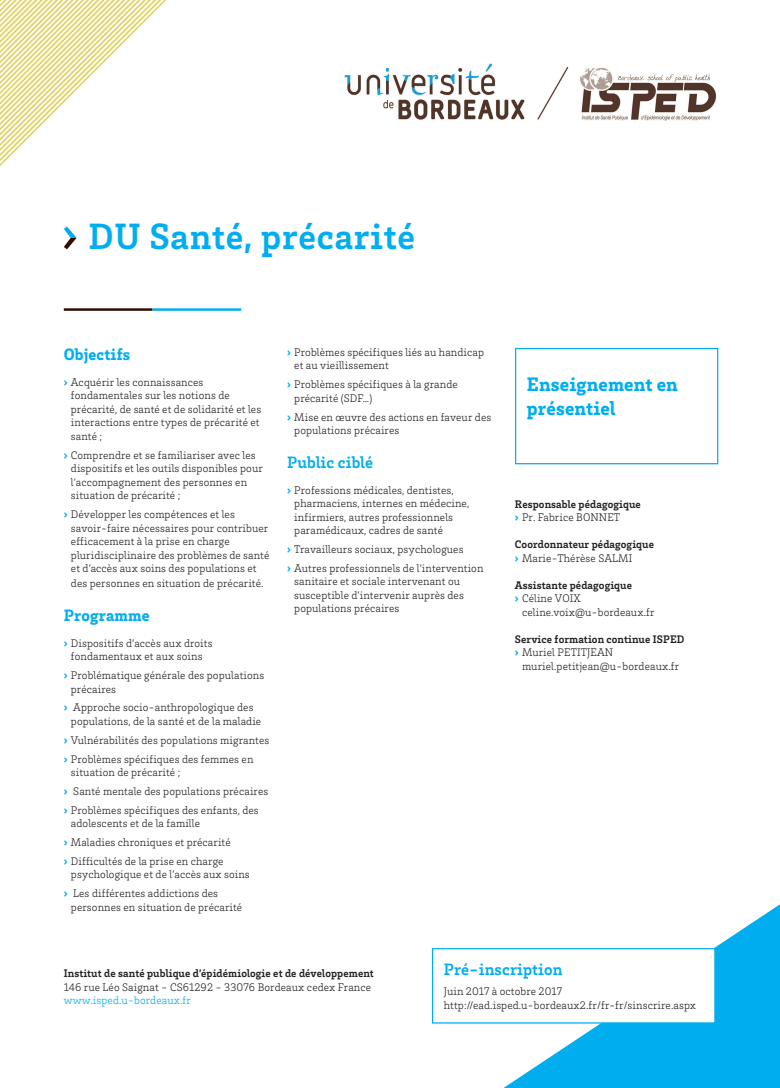
<style>
.page{position:relative;width:780px;height:1088px;background:#fff}
.page>*{position:absolute;margin:0;border:0;box-sizing:border-box;transform-origin:0 0}
.t1{font:700 37.5px "Brix Slab";letter-spacing:.02em;color:#00aeef}
.t2{font:900 20px/24px "Brix Slab";letter-spacing:.01em;color:#00aeef}
.t3{font:700 16.88px "Brix Slab";letter-spacing:.01em;color:#00aeef}
.t4{font:900 16.88px "Brix Slab";letter-spacing:.01em;color:#00aeef}
.t5{font:300 11.25px/13.5px "Brix Slab";letter-spacing:.01em;color:#231f20}
.t6{font:700 11.25px/13.5px "Brix Slab";letter-spacing:.01em;color:#231f20}
.t7{font:300 11.25px "Brix Slab";letter-spacing:.01em;color:#00aeef}
.s1{font-weight:900;color:#00aeef}
.s2{font-weight:300}
</style>
<div class="page">
<img style="left:344px;top:63px;width:372px;height:58px">
<svg style="left:64px;top:226px;width:13px;height:23px"></svg>
<svg style="left:0;top:0;width:166px;height:166px"></svg>
<hr style="left:64px;top:308px;width:88px;height:3px;background:#340d03">
<hr style="left:152px;top:308px;width:89px;height:3px;background:#00aeef">
<svg style="left:503px;top:904px;width:277px;height:184px;fill:#00aeef"></svg>
<div style="left:432px;top:949px;width:282px;height:74px;background:#fff"></div>
<div style="left:432px;top:948px;width:283px;height:75px;border:1px solid #00aeef"></div>
<div style="left:515px;top:348px;width:203px;height:116px;border:1px solid #00aeef"></div>
<h1 class="t1" style="left:89px;top:212px;width:328px">DU Santé, précarité</h1>
<h3 class="t4" style="left:64px;top:343px;width:68px">Objectifs</h3>
<p class="t5" style="left:71px;top:375px;width:192px;text-indent:-7px"><span class="s1">›</span> Acquérir les connaissances fondamentales sur les notions de précarité, de santé et de solidarité et les interactions entre types de précarité et santé ;</p>
<p class="t5" style="left:71px;top:448px;width:193px;text-indent:-7px"><span class="s1">›</span> Comprendre et se familiariser avec les dispositifs et les outils disponibles pour l’accompagnement des personnes en situation de précarité ;</p>
<p class="t5" style="left:71px;top:507px;width:200px;text-indent:-7px"><span class="s1">›</span> Développer les compétences et les savoir-faire nécessaires pour contribuer efficacement à la prise en charge pluridisciplinaire des problèmes de santé et d’accès aux soins des populations et</p>
<p class="t5" style="left:71px;top:576px;width:194px">des personnes en situation de précarité.</p>
<h3 class="t4" style="left:64px;top:604px;width:87px">Programme</h3>
<p class="t5" style="left:64px;top:636px;width:150px;text-align:center"><span class="s1">›</span> Dispositifs d’accès aux droits fondamentaux et aux soins</p>
<p class="t5" style="left:71px;top:668px;width:195px;text-indent:-7px"><span class="s1">›</span> Problématique générale des populations précaires</p>
<p class="t5" style="left:71px;top:700px;width:192px;text-indent:-7px"><span class="s1">›</span> Approche socio-anthropologique des populations, de la santé et de la maladie</p>
<p class="t5" style="left:64px;top:730px;width:207px;line-height:18.8px"><span class="s1">›</span> Vulnérabilités des populations migrantes <span class="s1">›</span> Problèmes spécifiques des femmes en</p>
<p class="t5" style="left:64px;top:762px;width:206px;line-height:18.8px;text-indent:7px">situation de précarité ;<br><span class="s1">›</span> Santé mentale des populations précaires <span class="s1">›</span> Problèmes spécifiques des enfants, des</p>
<p class="t5" style="left:64px;top:813px;width:168px;line-height:18.8px;text-indent:7px">adolescents et de la famille<br><span class="s1">›</span> Maladies chroniques et précarité <span class="s1">›</span> Difficultés de la prise en charge</p>
<p class="t5" style="left:64px;top:865px;width:187px;line-height:18.8px;text-indent:7px">psychologique et de l’accès aux soins <span class="s1">›</span> Les différentes addictions des</p>
<p class="t5" style="left:71px;top:899px;width:173px">personnes en situation de précarité</p>
<p class="t5" style="left:294px;top:345px;width:191px;text-indent:-7px"><span class="s1">›</span> Problèmes spécifiques liés au handicap et au vieillissement</p>
<p class="t5" style="left:294px;top:377px;width:165px;text-indent:-7px"><span class="s1">›</span> Problèmes spécifiques à la grande précarité (SDF…)</p>
<p class="t5" style="left:294px;top:410px;width:198px;text-indent:-7px"><span class="s1">›</span> Mise en œuvre des actions en faveur des populations précaires</p>
<h3 class="t3" style="left:287px;top:451px;width:87px">Public ciblé</h3>
<p class="t5" style="left:294px;top:483px;width:176px;text-indent:-7px"><span class="s1">›</span> Professions médicales, dentistes, pharmaciens, internes en médecine, infirmiers, autres professionnels paramédicaux, cadres de santé</p>
<p class="t5" style="left:287px;top:539px;width:198px;line-height:18.8px"><span class="s1">›</span> Travailleurs sociaux, psychologues<br><span class="s1">›</span> Autres professionnels de l’intervention</p>
<p class="t5" style="left:294px;top:574px;width:171px">sanitaire et sociale intervenant ou susceptible d’intervenir auprès des populations précaires</p>
<h2 class="t2" style="left:527px;top:371px;width:152px">Enseignement en présentiel</h2>
<p class="t6" style="left:515px;top:497px;width:127px">Responsable pédagogique <span class="s1">›</span> <span class="s2">Pr. Fabrice BONNET</span></p>
<p class="t6" style="left:515px;top:537px;width:140px">Coordonnateur pédagogique <span class="s1">›</span> <span class="s2">Marie-Thérèse SALMI</span></p>
<p class="t6" style="left:515px;top:578px;width:118px">Assistante pédagogique <span class="s1">›</span> <span class="s2">Céline VOIX</span></p>
<p class="t5" style="left:522px;top:605px;width:134px">celine.voix@u-bordeaux.fr</p>
<p class="t6" style="left:515px;top:632px;width:171px">Service formation continue ISPED <span class="s1">›</span> <span class="s2">Muriel PETITJEAN</span></p>
<p class="t5" style="left:522px;top:659px;width:159px">muriel.petitjean@u-bordeaux.fr</p>
<p class="t6" style="left:64px;top:966px;width:311px">Institut de santé publique d’épidémiologie et de développement</p>
<p class="t5" style="left:64px;top:980px;width:309px">146 rue Léo Saignat - CS61292 - 33076 Bordeaux cedex France</p>
<p class="t7" style="left:64px;top:993px;width:129px">www.isped.u-bordeaux.fr</p>
<h3 class="t3" style="left:444px;top:958px;width:120px">Pré-inscription</h3>
<p class="t5" style="left:444px;top:984px;width:254px">Juin 2017 à octobre 2017 http://ead.isped.u-bordeaux2.fr/fr-fr/sinscrire.aspx</p>
</div>
